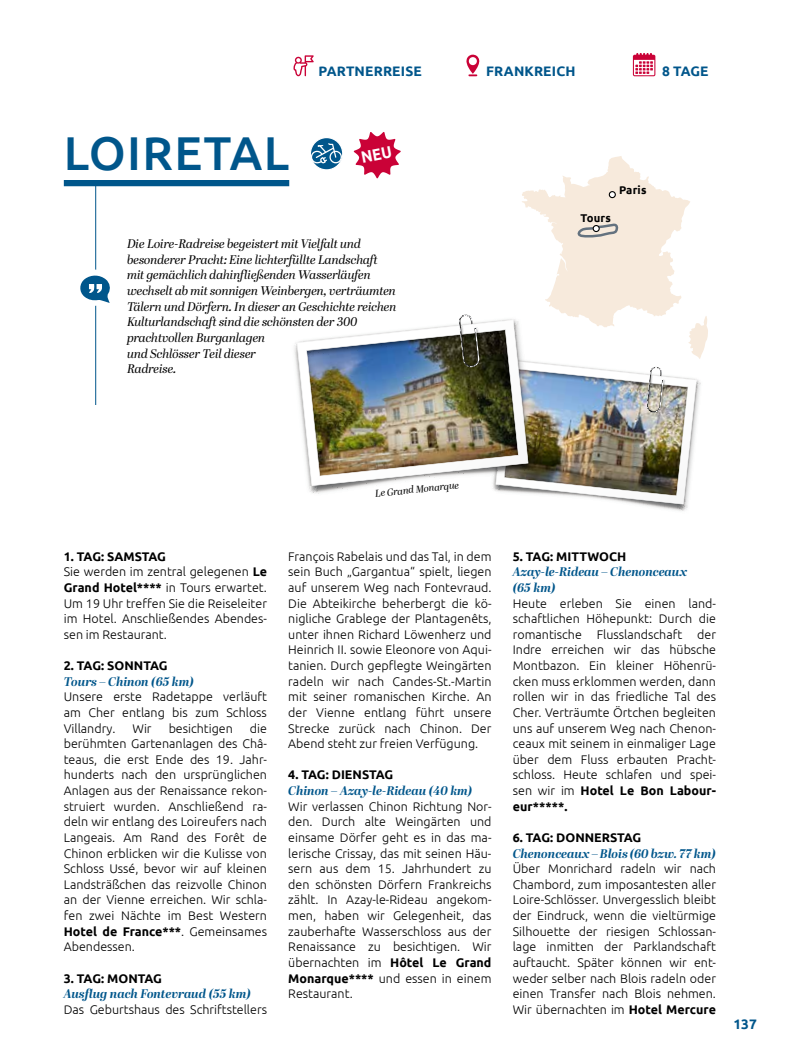
<style>
.page{position:relative;width:794px;height:1063px;background:#fff}
.page>*{position:absolute;margin:0;border:0;box-sizing:border-box;transform-origin:0 0}
.t1{font:500 47.5px "Ubuntu";letter-spacing:.03em;color:#00568b}
.t2{font:700 13.75px "Ubuntu";letter-spacing:.01em;color:#00568b}
.t3{font:300 12.5px/15.6px "Ubuntu";color:#000;text-align:justify}
.t4{font:italic 12.5px/15.6px "Abril Display";letter-spacing:-.01em;color:#000}
.t5{font:italic 700 12.5px/15.6px "Abril Display";color:#00568b}
.t6{font:700 12.5px "Ubuntu";color:#000}
.t7{font:700 12.5px "Ubuntu";letter-spacing:-.02em;color:#000}
.t8{font:700 12.5px "Ubuntu";letter-spacing:-.025em;color:#000}
.t9{font:700 11.25px "Ubuntu";letter-spacing:.015em;color:#000}
.t10{font:italic 10px "Abril Display";color:#000}
.s1{font-weight:700}
</style>
<div class="page">
<svg style="left:637px;top:504px;width:51px;height:7px"></svg>
<hr style="left:95px;top:183px;width:1px;height:222px;background:#00568b">
<div style="left:76px;top:270px;width:37px;height:36px;background:#fff;border-radius:50%"></div>
<svg style="left:80px;top:275px;width:30px;height:28px"></svg>
<div style="left:64px;top:180px;width:225px;height:6px;background:#00568b"></div>
<img style="left:520px;top:156px;width:188px;height:348px">
<div style="left:592px;top:225px;width:8px;height:7px;border:1px solid #000;border-radius:50%"></div>
<svg style="left:633px;top:53px;width:22px;height:23px"></svg>
<svg style="left:466px;top:55px;width:13px;height:21px"></svg>
<svg style="left:294px;top:319px;width:226px;height:175px"></svg>
<img style="left:297px;top:320px;width:231px;height:166px">
<svg style="left:456px;top:314px;width:23px;height:58px"></svg>
<svg style="left:293px;top:55px;width:21px;height:21px"></svg>
<svg style="left:310px;top:138px;width:33px;height:32px"></svg>
<div style="left:310px;top:137px;width:33px;height:34px;border:1px solid #fff;border-radius:50%"></div>
<svg style="left:311px;top:143px;width:31px;height:21px"></svg>
<svg style="left:354px;top:132px;width:47px;height:46px"></svg>
<h1 class="t1" style="left:64px;top:123px;width:227px">LOIRETAL</h1>
<p class="t2" style="left:318px;top:63px;width:105px">PARTNERREISE</p>
<p class="t4" style="left:127px;top:237px;width:271px">Die Loire-Radreise begeistert mit Vielfalt und besonderer Pracht: Eine lichterfüllte Landschaft mit gemächlich dahinfließenden Wasserläufen wechselt ab mit sonnigen Weinbergen, verträumten Tälern und Dörfern. In dieser an Geschichte reichen Kulturlandschaft sind die schönsten der 300 prachtvollen Burganlagen<br>und Schlösser Teil dieser<br>Radreise.</p>
<p class="t2" style="left:486px;top:63px;width:91px">FRANKREICH</p>
<p class="t2" style="left:662px;top:63px;width:48px">8 TAGE</p>
<p class="t9" style="left:580px;top:212px;width:32px">Tours</p>
<p class="t9" style="left:619px;top:183px;width:29px">Paris</p>
<p class="t10" style="left:374px;top:486px;width:86px;rotate:-6deg">Le Grand Monarque</p>
<p class="t3" style="left:64px;top:548px;width:205px;text-align:left"><span class="s1">1. TAG: SAMSTAG<br></span>Sie werden im zentral gelegenen <span class="s1">Le<br>Grand Hotel****</span> in Tours erwartet.<br>Um 19 Uhr treffen Sie die Reiseleiter im Hotel. Anschließendes Abendes&shy;sen im Restaurant.</p>
<p class="t6" style="left:64px;top:658px;width:105px">2. TAG: SONNTAG</p>
<p class="t5" style="left:64px;top:674px;width:132px">Tours – Chinon (65 km)</p>
<p class="t3" style="left:64px;top:689px;width:205px">Unsere erste Radetappe verläuft am Cher entlang bis zum Schloss Villandry.</p>
<p class="t3" style="left:64px;top:720px;width:205px;text-indent:186px">die berühmten Gartenanlagen des Châ&shy;teaus, die erst Ende des 19. Jahr&shy;hunderts nach den ursprünglichen Anlagen aus der Renaissance rekon&shy;struiert wurden. Anschließend ra&shy;deln wir entlang des Loireufers nach Langeais. Am Rand des Forêt de Chinon erblicken wir die Kulisse von Schloss Ussé, bevor wir auf kleinen Landsträßchen das reizvolle Chinon an der Vienne erreichen. Wir schla&shy;fen zwei Nächte im Best Western <span class="s1">Hotel de France***</span>. Gemeinsames Abendessen.</p>
<p class="t8" style="left:64px;top:970px;width:100px">3. TAG: MONTAG</p>
<p class="t5" style="left:64px;top:987px;width:189px">Ausflug nach Fontevraud (55 km)</p>
<p class="t3" style="left:64px;top:1001px;width:205px">Das Geburtshaus des Schriftstellers</p>
<p class="t3" style="left:132px;top:720px;width:21px">Wir</p>
<p class="t3" style="left:169px;top:720px;width:66px">besichtigen</p>
<p class="t3" style="left:288px;top:548px;width:205px">François Rabelais und das Tal, in dem sein Buch „Gargantua“ spielt, liegen auf unserem Weg nach Fontevraud.<br>Die Abteikirche beherbergt die kö&shy;nigliche Grablege der Plantagenêts, unter ihnen Richard Löwenherz und Heinrich II. sowie Eleonore von Aqui&shy;tanien. Durch gepflegte Weingärten radeln wir nach Candes-St.-Martin mit seiner romanischen Kirche. An der Vienne entlang führt unsere Strecke zurück nach Chinon. Der Abend steht zur freien Verfügung.</p>
<p class="t7" style="left:288px;top:767px;width:106px">4. TAG: DIENSTAG</p>
<p class="t5" style="left:288px;top:783px;width:186px">Chinon – Azay-le-Rideau (40 km)</p>
<p class="t3" style="left:288px;top:798px;width:205px">Wir verlassen Chinon Richtung Nor&shy;den. Durch alte Weingärten und einsame Dörfer geht es in das ma&shy;lerische Crissay, das mit seinen Häu&shy;sern aus dem 15. Jahrhundert zu den schönsten Dörfern Frankreichs zählt. In Azay-le-Rideau angekom&shy;men, haben wir Gelegenheit, das zauberhafte Wasserschloss aus der Renaissance zu besichtigen. Wir übernachten im <span class="s1">Hôtel Le Grand Monarque****</span> und essen in einem Restaurant.</p>
<p class="t6" style="left:513px;top:549px;width:115px">5. TAG: MITTWOCH</p>
<p class="t5" style="left:513px;top:565px;width:176px">Azay-le-Rideau – Chenonceaux (65 km)</p>
<p class="t3" style="left:513px;top:595px;width:205px">Heute erleben Sie einen land&shy;schaftlichen Höhepunkt: Durch die romantische Flusslandschaft der Indre erreichen wir das hübsche Montbazon. Ein kleiner Höhenrü&shy;cken muss erklommen werden, dann rollen wir in das friedliche Tal des Cher. Verträumte Örtchen begleiten uns auf unserem Weg nach Chenon&shy;ceaux mit seinem in einmaliger Lage über dem Fluss erbauten Pracht&shy;schloss. Heute schlafen und spei&shy;sen wir im <span class="s1">Hotel Le Bon Labour&shy;eur*****.</span></p>
<p class="t6" style="left:513px;top:830px;width:130px">6. TAG: DONNERSTAG</p>
<p class="t5" style="left:513px;top:846px;width:205px">Chenonceaux – Blois (60 bzw. 77 km)</p>
<p class="t3" style="left:513px;top:861px;width:205px">Über Monrichard radeln wir nach Chambord, zum imposantesten aller Loire-Schlösser. Unvergesslich bleibt der Eindruck, wenn die vieltürmige Silhouette der riesigen Schlossan&shy;lage inmitten der Parklandschaft auftaucht. Später können wir ent&shy;weder selber nach Blois radeln oder einen Transfer nach Blois nehmen.<br>Wir übernachten im <span class="s1">Hotel Mercure</span></p>
<p class="t2" style="left:733px;top:1016px;width:25px">137</p>
</div>
